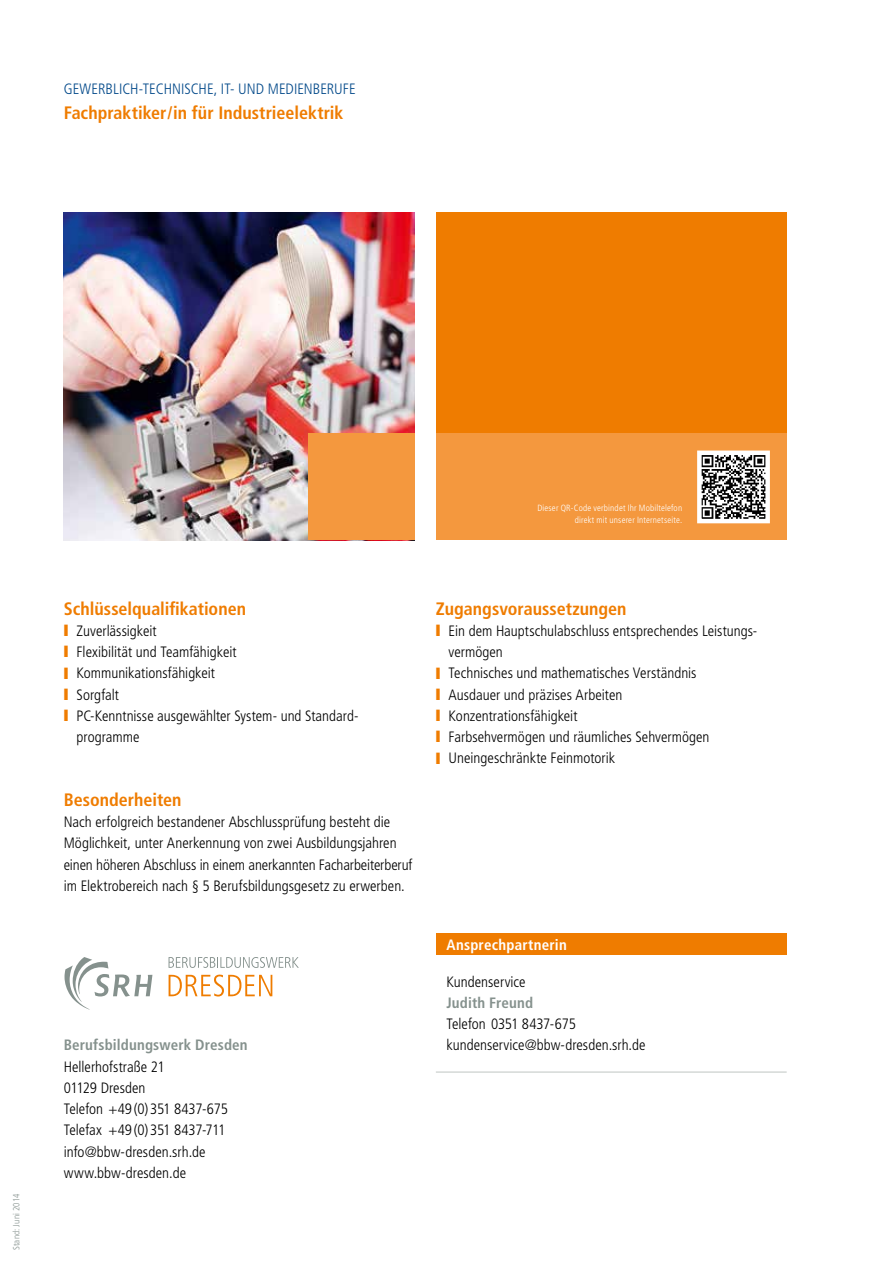
<style>
.page{position:relative;width:893px;height:1263px;background:#fff}
.page>*{position:absolute;margin:0;border:0;box-sizing:border-box;transform-origin:0 0}
.t1{font:700 condensed 18px "Frutiger LT Std";color:#ef7c00}
.t2{font:300 condensed 15px/21.3px "Frutiger LT Std";color:#000}
.t3{font:300 condensed 15px "Frutiger LT Std";color:#004889}
.t4{font:700 condensed 15px "Frutiger LT Std";letter-spacing:.01em;color:#85918d}
.t5{font:700 condensed 15px "Frutiger LT Std";letter-spacing:.015em;color:#fff}
.t6{font:300 condensed 9px/12px "Frutiger LT Std";letter-spacing:.02em;color:#fff;text-align:right}
.t7{font:300 condensed 9px "Frutiger LT Std";letter-spacing:.015em;color:#85918d}
.s1{color:#ef7c00}
</style>
<div class="page">
<div style="left:436px;top:213px;width:351px;height:327px;background:#ef7c00"></div>
<div style="left:436px;top:434px;width:351px;height:106px;background:#f4983e"></div>
<img style="left:64px;top:213px;width:351px;height:327px">
<div style="left:308px;top:434px;width:107px;height:106px;background:#f4983e"></div>
<div style="left:436px;top:933px;width:351px;height:22px;background:#ef7c00"></div>
<hr style="left:436px;top:1072px;width:351px;height:1px;background:#bfc5c3">
<svg style="left:65px;top:957px;width:87px;height:52px"></svg>
<svg style="left:169px;top:974px;width:103px;height:22px"></svg>
<svg style="left:169px;top:957px;width:130px;height:11px"></svg>
<svg style="left:697px;top:450px;width:73px;height:74px;background:#9b9998"></svg>
<p class="t3" style="left:64px;top:80px;width:293px">GEWERBLICH-TECHNISCHE, IT- UND MEDIENBERUFE</p>
<p class="t1" style="left:64px;top:102px;width:281px">Fachpraktiker/in für Industrieelektrik</p>
<p class="t7" style="left:11px;top:1250px;width:58px;rotate:-90deg">Stand: Juni 2014</p>
<p class="t6" style="left:537px;top:502px;width:146px">Dieser QR-Code verbindet Ihr Mobiltelefon direkt mit unserer Internetseite.</p>
<p class="t1" style="left:64px;top:598px;width:184px">Schlüsselqualifikationen</p>
<p class="t2" style="left:64px;top:620px;width:94px"><span class="s1">❙</span> Zuverlässigkeit</p>
<p class="t2" style="left:64px;top:641px;width:174px"><span class="s1">❙</span> Flexibilität und Teamfähigkeit</p>
<p class="t2" style="left:64px;top:663px;width:153px"><span class="s1">❙</span> Kommunikationsfähigkeit</p>
<p class="t2" style="left:64px;top:684px;width:57px"><span class="s1">❙</span> Sorgfalt</p>
<p class="t2" style="left:64px;top:705px;width:296px"><span class="s1">❙</span> PC-Kenntnisse ausgewählter System- und Standard-</p>
<p class="t2" style="left:77px;top:726px;width:65px">programme</p>
<p class="t1" style="left:64px;top:789px;width:119px">Besonderheiten</p>
<p class="t2" style="left:64px;top:811px;width:350px">Nach erfolgreich bestandener Abschlussprüfung besteht die Möglichkeit, unter Anerkennung von zwei Ausbildungsjahren einen höheren Abschluss in einem anerkannten Facharbeiterberuf im Elektrobereich nach § 5 Berufsbildungsgesetz zu erwerben.</p>
<p class="t4" style="left:64px;top:1036px;width:185px">Berufsbildungswerk Dresden</p>
<p class="t2" style="left:64px;top:1056px;width:166px">Hellerhofstraße 21<br>01129 Dresden<br>Telefon +49 (0) 351 8437-675<br>Telefax +49 (0) 351 8437-711 info@bbw-dresden.srh.de www.bbw-dresden.de</p>
<p class="t1" style="left:436px;top:598px;width:192px">Zugangsvoraussetzungen</p>
<p class="t2" style="left:436px;top:620px;width:323px"><span class="s1">❙</span> Ein dem Hauptschulabschluss entsprechendes Leistungs-</p>
<p class="t2" style="left:449px;top:641px;width:56px">vermögen</p>
<p class="t2" style="left:436px;top:663px;width:262px"><span class="s1">❙</span> Technisches und mathematisches Verständnis</p>
<p class="t2" style="left:436px;top:684px;width:188px"><span class="s1">❙</span> Ausdauer und präzises Arbeiten</p>
<p class="t2" style="left:436px;top:705px;width:143px"><span class="s1">❙</span> Konzentrationsfähigkeit</p>
<p class="t2" style="left:436px;top:726px;width:275px"><span class="s1">❙</span> Farbsehvermögen und räumliches Sehvermögen</p>
<p class="t2" style="left:436px;top:748px;width:181px"><span class="s1">❙</span> Uneingeschränkte Feinmotorik</p>
<p class="t5" style="left:446px;top:936px;width:122px">Ansprechpartnerin</p>
<p class="t2" style="left:446px;top:971px;width:81px">Kundenservice</p>
<p class="t4" style="left:446px;top:994px;width:88px">Judith Freund</p>
<p class="t2" style="left:446px;top:1013px;width:201px">Telefon 0351 8437-675 kundenservice@bbw-dresden.srh.de</p>
</div>
